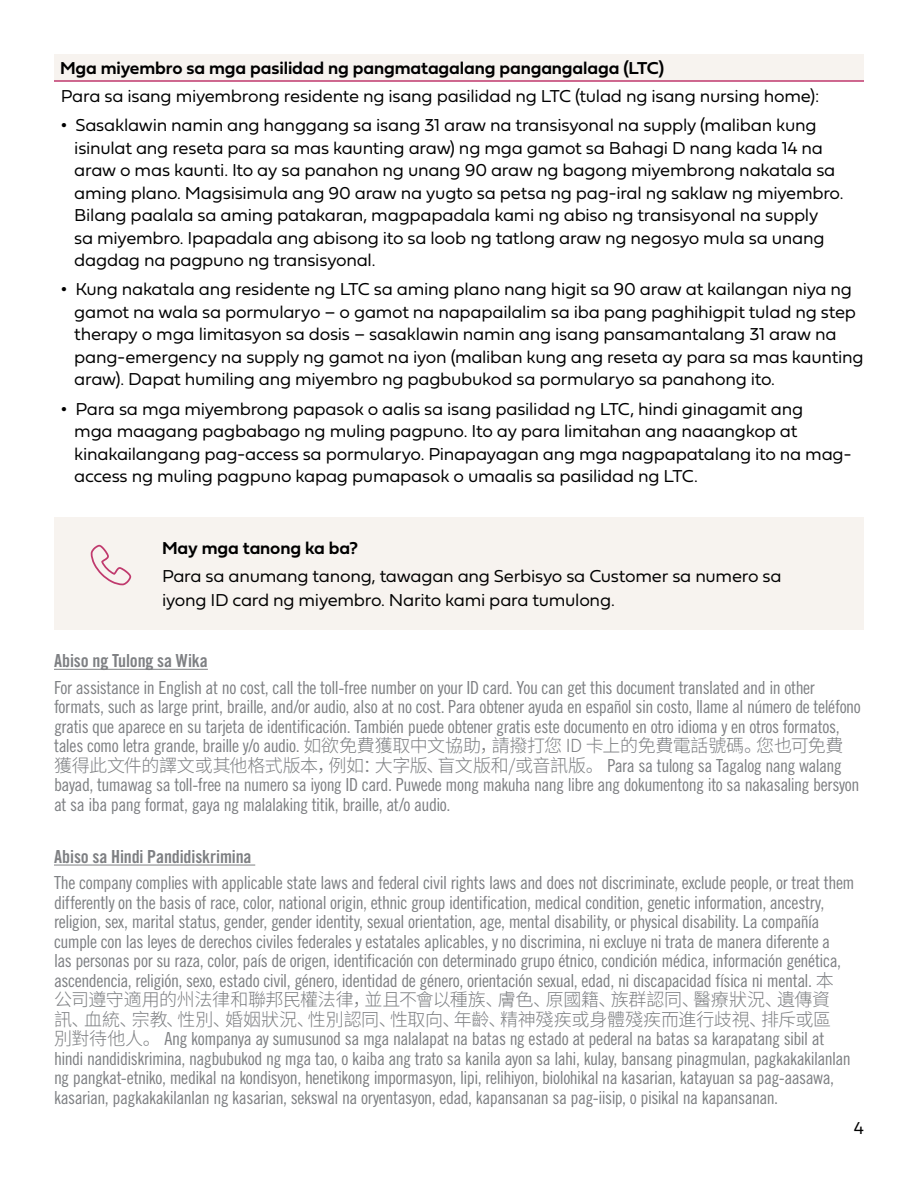
<style>
.page{position:relative;width:918px;height:1188px;background:#fff}
.page>*{position:absolute;margin:0;border:0;box-sizing:border-box;transform-origin:0 0}
.t1{font:18px/19.5px "Trade Gothic LT Pro Cn 18";letter-spacing:-.025em;color:#7e8083}
.t2{font:18px/22.5px "Fieldwork Geo Light";letter-spacing:-.015em;color:#000}
.t3{font:300 18px/19.5px "Source Han Sans SC";letter-spacing:-.015em;color:#7e8083;text-align:justify}
.t4{font:18px "Fieldwork Geo Demibold";letter-spacing:-.005em;color:#000}
.t5{font:18px "Trade Gothic LT Pro Bd Cn 20";letter-spacing:-.005em;color:#7e8083}
.s1{font-family:"Fieldwork Geo Demibold"}
.s2{font-family:"Source Han Sans SC";font-weight:300}
.s3{font-family:"Trade Gothic LT Pro Cn 18";font-weight:400}
</style>
<div class="page">
<div style="left:54px;top:517px;width:810px;height:112px;background:#f7f3ef"></div>
<div style="left:54px;top:54px;width:810px;height:27px;background:#f7f3ef"></div>
<hr style="left:54px;top:80px;width:810px;height:2px;background:#c0396d">
<hr style="left:54px;top:669px;width:154px;height:1px;background:#7e8083">
<hr style="left:54px;top:865px;width:201px;height:1px;background:#7e8083">
<svg style="left:91px;top:545px;width:40px;height:40px"></svg>
<h2 class="t4" style="left:60px;top:54px;width:606px">Mga miyembro sa mga pasilidad ng pangmatagalang pangangalaga (LTC)</h2>
<p class="t2" style="left:61px;top:84px;width:760px">Para sa isang miyembrong residente ng isang pasilidad ng LTC (tulad ng isang nursing home):</p>
<p class="t2" style="left:74px;top:113px;width:771px;text-indent:-13px"><span class="s1">•</span> Sasaklawin namin ang hanggang sa isang 31 araw na transisyonal na supply (maliban kung isinulat ang reseta para sa mas kaunting araw) ng mga gamot sa Bahagi D nang kada 14 na araw o mas kaunti. Ito ay sa panahon ng unang 90 araw ng bagong miyembrong nakatala sa aming plano. Magsisimula ang 90 araw na yugto sa petsa ng pag-iral ng saklaw ng miyembro.<br>Bilang paalala sa aming patakaran, magpapadala kami ng abiso ng transisyonal na supply<br>sa miyembro. Ipapadala ang abisong ito sa loob ng tatlong araw ng negosyo mula sa unang dagdag na pagpuno ng transisyonal.</p>
<p class="t2" style="left:74px;top:277px;width:791px;text-indent:-13px"><span class="s1">•</span> Kung nakatala ang residente ng LTC sa aming plano nang higit sa 90 araw at kailangan niya ng gamot na wala sa pormularyo – o gamot na napapailalim sa iba pang paghihigpit tulad ng step therapy o mga limitasyon sa dosis – sasaklawin namin ang isang pansamantalang 31 araw na pang-emergency na supply ng gamot na iyon (maliban kung ang reseta ay para sa mas kaunting araw). Dapat humiling ang miyembro ng pagbubukod sa pormularyo sa panahong ito.</p>
<p class="t2" style="left:74px;top:396px;width:779px;text-indent:-13px"><span class="s1">•</span> Para sa mga miyembrong papasok o aalis sa isang pasilidad ng LTC, hindi ginagamit ang<br>mga maagang pagbabago ng muling pagpuno. Ito ay para limitahan ang naaangkop at kinakailangang pag-access sa pormularyo. Pinapayagan ang mga nagpapatalang ito na mag&shy;access ng muling pagpuno kapag pumapasok o umaalis sa pasilidad ng LTC.</p>
<p class="t4" style="left:162px;top:534px;width:198px">May mga tanong ka ba?</p>
<p class="t2" style="left:162px;top:563px;width:621px;line-height:24px">Para sa anumang tanong, tawagan ang Serbisyo sa Customer sa numero sa iyong ID card ng miyembro. Narito kami para tumulong.</p>
<h2 class="t5" style="left:54px;top:650px;width:155px">Abiso ng Tulong sa Wika</h2>
<p class="t1" style="left:54px;top:677px;width:808px">For assistance in English at no cost, call the toll-free number on your ID card. You can get this document translated and in other formats, such as large print, braille, and/or audio, also at no cost. Para obtener ayuda en español sin costo, llame al número de teléfono</p>
<p class="t1" style="left:54px;top:716px;width:791px">gratis que aparece en su tarjeta de identificación. También puede obtener gratis este documento en otro idioma y en otros formatos, tales como letra grande, braille y/o audio. <span class="s2">如欲免費獲取中文協助，請撥打您 ID 卡上的免費電話號碼。您也可免費</span></p>
<p class="t3" style="left:54px;top:756px;width:789px">獲得此文件的譯文或其他格式版本，例如：大字版、盲文版和/或音訊版。 <span class="s3">Para sa tulong sa Tagalog nang walang</span></p>
<p class="t1" style="left:54px;top:775px;width:807px">bayad, tumawag sa toll-free na numero sa iyong ID card. Puwede mong makuha nang libre ang dokumentong ito sa nakasaling bersyon at sa iba pang format, gaya ng malalaking titik, braille, at/o audio.</p>
<h2 class="t5" style="left:54px;top:846px;width:199px">Abiso sa Hindi Pandidiskrimina</h2>
<p class="t1" style="left:54px;top:873px;width:802px">The company complies with applicable state laws and federal civil rights laws and does not discriminate, exclude people, or treat them differently on the basis of race, color, national origin, ethnic group identification, medical condition, genetic information, ancestry, religion, sex, marital status, gender, gender identity, sexual orientation, age, mental disability, or physical disability. La compañía</p>
<p class="t1" style="left:54px;top:932px;width:789px">cumple con las leyes de derechos civiles federales y estatales aplicables, y no discrimina, ni excluye ni trata de manera diferente a las personas por su raza, color, país de origen, identificación con determinado grupo étnico, condición médica, información genética, ascendencia, religión, sexo, estado civil, género, identidad de género, orientación sexual, edad, ni discapacidad física ni mental. <span class="s2">本</span></p>
<p class="t3" style="left:54px;top:990px;width:779px">公司遵守適用的州法律和聯邦民權法律，並且不會以種族、膚色、原國籍、族群認同、醫療狀況、遺傳資訊、血統、宗教、性別、婚姻狀況、性別認同、性取向、年齡、精神殘疾或身體殘疾而進行歧視、排斥或區別對待他人。 <span class="s3">Ang kompanya ay sumusunod sa mga nalalapat na batas ng estado at pederal na batas sa karapatang sibil at</span></p>
<p class="t1" style="left:54px;top:1049px;width:798px">hindi nandidiskrimina, nagbubukod ng mga tao, o kaiba ang trato sa kanila ayon sa lahi, kulay, bansang pinagmulan, pagkakakilanlan ng pangkat-etniko, medikal na kondisyon, henetikong impormasyon, lipi, relihiyon, biolohikal na kasarian, katayuan sa pag-aasawa, kasarian, pagkakakilanlan ng kasarian, sekswal na oryentasyon, edad, kapansanan sa pag-iisip, o pisikal na kapansanan.</p>
<p class="t2" style="left:854px;top:1116px;width:12px">4</p>
</div>
